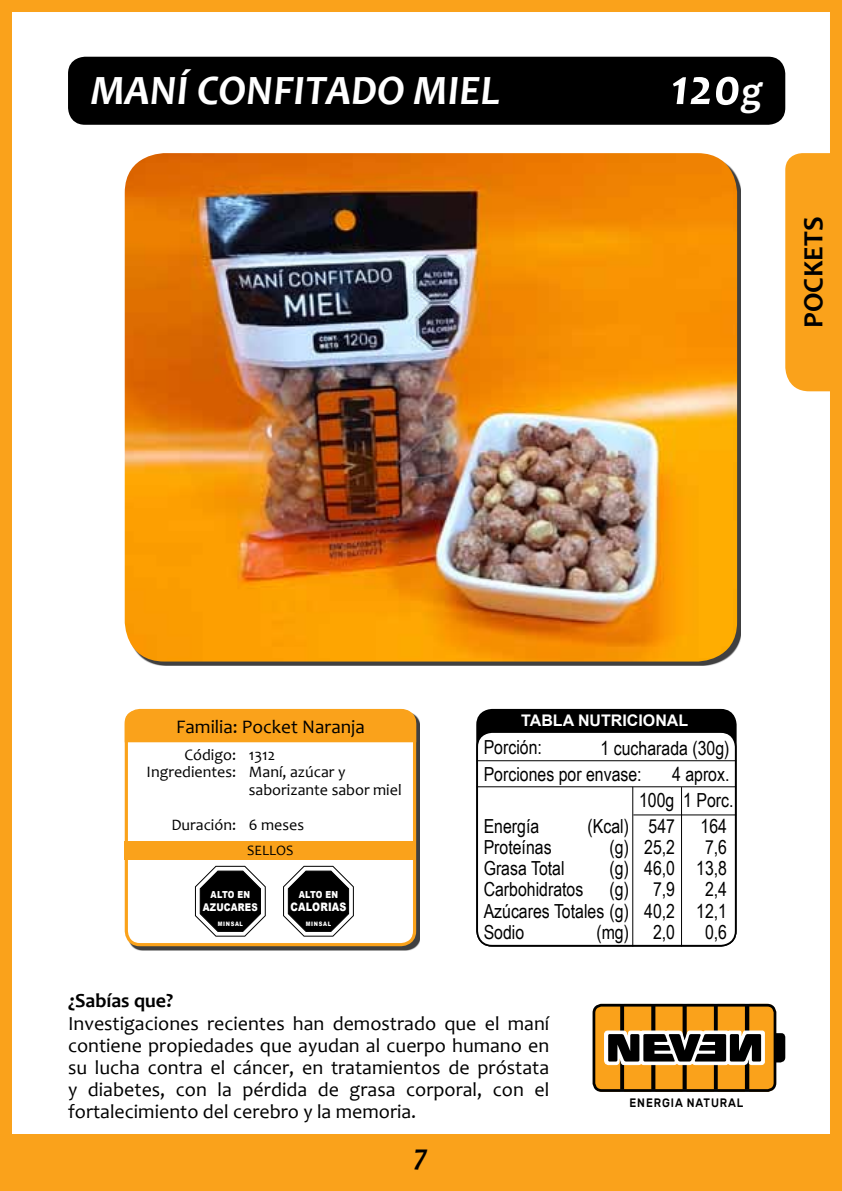
<style>
.page{position:relative;width:842px;height:1191px;background:#fff}
.page>*{position:absolute;margin:0;border:0;box-sizing:border-box;transform-origin:0 0}
.t1{font:italic 700 52px "Candara";color:#fff}
.t2{font:italic 700 42px "Candara";color:#fff}
.t3{font:italic 700 30px "Candara";color:#000}
.t4{font:700 28px "Candara";color:#000}
.t5{font:20px/22px "Candara";color:#000;text-align:justify}
.t6{font:700 20px "Candara";color:#000}
.t7{font:19.4px/21.2px "Arial Narrow";color:#000}
.t8{font:19.2px "Candara";color:#000}
.t9{font:16px/17.6px "Candara";color:#000;text-align:right}
.t10{font:700 16px "Arial";color:#fff}
.t11{font:14.4px "Candara";color:#000}
.t12{font:500 12.2px "Rubik";letter-spacing:.08em;color:#000;scale:.91 1}
.t13{font:900 11.6px "Arial";letter-spacing:.02em;color:#fff;scale:.83 1}
.t14{font:900 10.6px "Arial";letter-spacing:.02em;color:#fff;scale:.83 1}
.t15{font:900 9.6px "Arial";letter-spacing:.005em;color:#fff;scale:.83 1}
.t16{font:900 6px "Arial";letter-spacing:.13em;color:#fff;scale:.83 1}
.s1{font-size:40px}
</style>
<div class="page">
<div style="left:0;top:1134px;width:842px;height:57px;background:#faa21b"></div>
<div style="left:68px;top:57px;width:717px;height:68px;background:#000;border-radius:17px"></div>
<svg style="left:596px;top:1007px;width:189px;height:85px;background:#ad803b"></svg>
<div style="left:592px;top:1003px;width:184px;height:88px;border:3px solid #000;border-radius:8px"></div>
<div style="left:477px;top:710px;width:259px;height:235px;background:#000;border-radius:15px"></div>
<div style="left:477px;top:732px;width:259px;height:213px;background:#fff;border-radius:15px"></div>
<div style="left:476px;top:731px;width:261px;height:215px;border:2px solid #000;border-radius:15px"></div>
<hr style="left:477px;top:760px;width:259px;height:1px;background:#000">
<hr style="left:632px;top:787px;width:1px;height:159px;background:#000">
<hr style="left:681px;top:787px;width:1px;height:159px;background:#000">
<hr style="left:477px;top:786px;width:259px;height:1px;background:#000">
<hr style="left:633px;top:814px;width:103px;height:1px;background:#000">
<div style="left:785px;top:153px;width:44px;height:238px;background:#faa21b"></div>
<div style="left:129px;top:713px;width:291px;height:237px;background:#000;opacity:.75"></div>
<div style="left:126px;top:710px;width:289px;height:234px;background:#fff;border-radius:14px"></div>
<div style="left:125px;top:709px;width:291px;height:237px;border:3px solid #faa21b;border-radius:14px"></div>
<div style="left:125px;top:710px;width:291px;height:32px;background:#faa21b"></div>
<div style="left:125px;top:841px;width:291px;height:18px;background:#faa21b"></div>
<img style="left:125px;top:153px;width:612px;height:508px">
<svg style="left:283px;top:865px;width:71px;height:72px"></svg>
<svg style="left:195px;top:865px;width:71px;height:72px"></svg>
<div style="left:0;top:0;width:842px;height:1191px;border:12px solid #faa21b"></div>
<h2 class="t2" style="left:91px;top:64px;width:411px">MANÍ CONFITADO MIEL</h2>
<h1 class="t1" style="left:671px;top:55px;width:93px">120<span class="s1">g</span></h1>
<h3 class="t4" style="left:796px;top:328px;width:113px;rotate:-90deg">POCKETS</h3>
<p class="t8" style="left:176px;top:715px;width:190px">Familia: Pocket Naranja</p>
<p class="t9" style="left:147px;top:745px;width:91px">Código:<br>Ingredientes:</p>
<p class="t9" style="left:171px;top:816px;width:66px">Duración:</p>
<p class="t9" style="left:249px;top:745px;width:154px;text-align:left">1312<br>Maní, azúcar y saborizante sabor miel</p>
<p class="t9" style="left:249px;top:816px;width:57px">6 meses</p>
<p class="t11" style="left:247px;top:841px;width:48px">SELLOS</p>
<p class="t6" style="left:68px;top:988px;width:107px">¿Sabías que?</p>
<p class="t15" style="left:211px;top:887px;width:49px">ALTO EN</p>
<p class="t14" style="left:203px;top:899px;width:68px">AZUCARES</p>
<p class="t16" style="left:218px;top:919px;width:32px">MINSAL</p>
<p class="t15" style="left:299px;top:887px;width:49px">ALTO EN</p>
<p class="t13" style="left:290px;top:898px;width:69px">CALORIAS</p>
<p class="t16" style="left:306px;top:919px;width:32px">MINSAL</p>
<p class="t10" style="left:521px;top:709px;width:169px">TABLA NUTRICIONAL</p>
<p class="t7" style="left:484px;top:733px;width:159px;line-height:26.4px">Porción:<br>Porciones por envase:</p>
<p class="t7" style="left:601px;top:734px;width:130px;line-height:26.4px;text-align:right">1 cucharada (30g)<br>4 aprox.</p>
<p class="t7" style="left:484px;top:815px;width:147px">Energía<br>Proteínas<br>Grasa Total<br>Carbohidratos<br>Azúcares Totales (g)<br>Sodio</p>
<p class="t7" style="left:639px;top:788px;width:96px">100g 1 Porc.</p>
<p class="t7" style="left:610px;top:815px;width:21px;text-align:justify;text-indent:-22px">(Kcal) (g) (g) (g)</p>
<p class="t7" style="left:596px;top:920px;width:34px">(mg)</p>
<p class="t7" style="left:644px;top:815px;width:32px;text-align:center">547<br>25,2<br>46,0<br>7,9<br>40,2<br>2,0</p>
<p class="t7" style="left:696px;top:815px;width:32px;text-align:center">164<br>7,6<br>13,8<br>2,4<br>12,1<br>0,6</p>
<p class="t5" style="left:68px;top:1012px;width:483px">Investigaciones recientes han demostrado que el maní contiene propiedades que ayudan al cuerpo humano en su lucha contra el cáncer, en tratamientos de próstata y diabetes, con la pérdida de grasa corporal, con el fortalecimiento del cerebro y la memoria.</p>
<h3 class="t3" style="left:414px;top:1136px;width:16px">7</h3>
<p class="t12" style="left:629px;top:1096px;width:127px">ENERGIA NATURAL</p>
</div>
